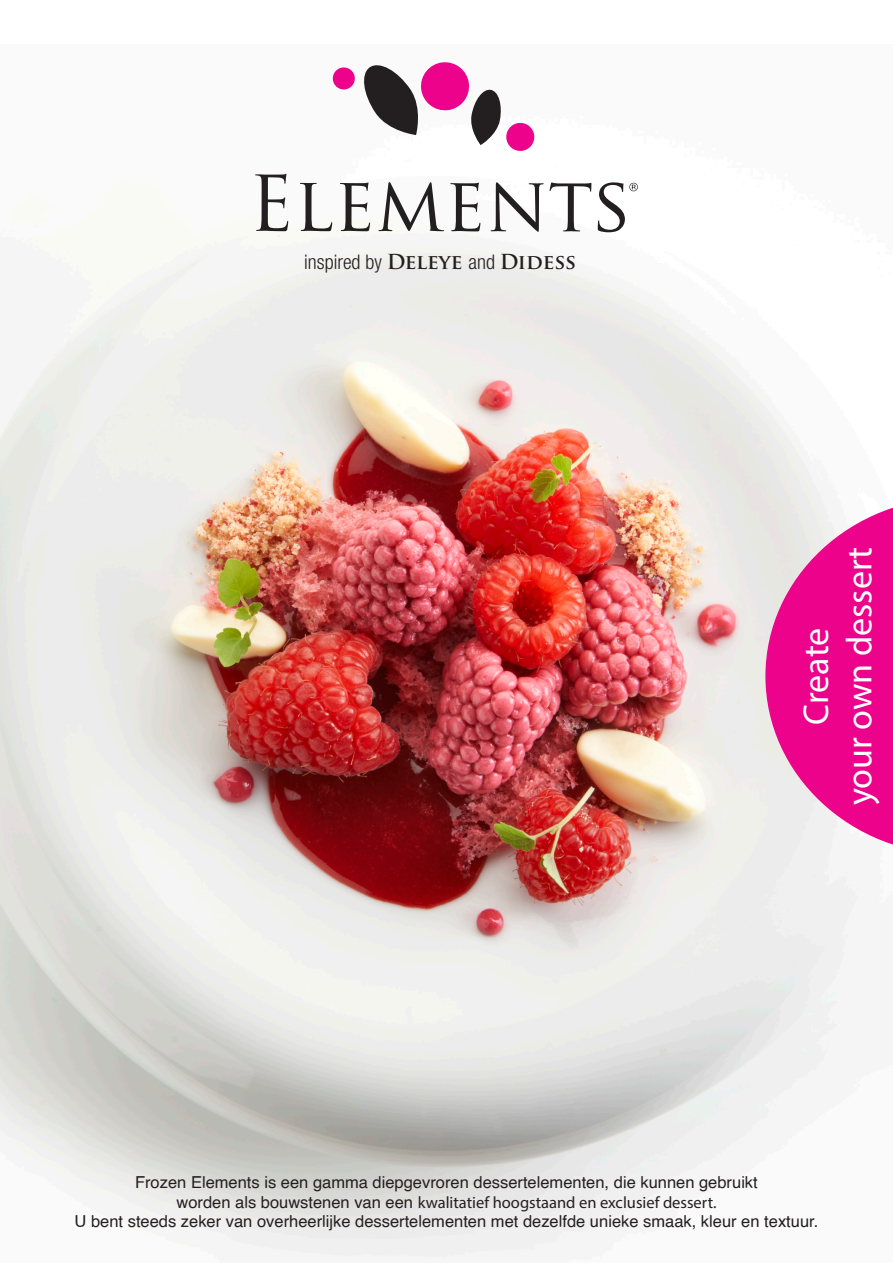
<style>
.page{position:relative;width:893px;height:1263px;background:#fff}
.page>*{position:absolute;margin:0;border:0;box-sizing:border-box;transform-origin:0 0}
.t1{font:36px "Myriad Pro";color:#fff}
.t2{font:300 condensed 20.1px "Helvetica Neue LT Std";color:#231f20}
.t3{font:16.5px "Helvetica";color:#231f20}
.t4{font:16.5px "Myriad Pro";color:#231f20}
.s1{font-family:"Trajan Pro";font-weight:700;font-stretch:normal}
.s2{font-family:"Helvetica"}
</style>
<div class="page">
<img style="left:0;top:173px;width:861px;height:1085px">
<svg style="left:255px;top:174px;width:33px;height:57px"></svg>
<svg style="left:300px;top:183px;width:32px;height:48px"></svg>
<svg style="left:340px;top:182px;width:30px;height:49px"></svg>
<svg style="left:378px;top:182px;width:66px;height:49px"></svg>
<svg style="left:450px;top:183px;width:30px;height:48px"></svg>
<svg style="left:491px;top:182px;width:100px;height:50px"></svg>
<svg style="left:332px;top:62px;width:203px;height:89px"></svg>
<svg style="left:598px;top:182px;width:40px;height:50px"></svg>
<svg style="left:765px;top:497px;width:128px;height:358px"></svg>
<p class="t2" style="left:304px;top:250px;width:273px">inspired by <span class="s1">Deleye</span> and <span class="s1">Didess</span></p>
<p class="t1" style="left:794px;top:725px;width:99px;rotate:-90deg">Create</p>
<p class="t1" style="left:837px;top:805px;width:260px;rotate:-90deg">your own dessert</p>
<p class="t3" style="left:135px;top:1169px;width:624px">Frozen Elements is een gamma diepgevroren dessertelementen, die kunnen gebruikt</p>
<p class="t4" style="left:176px;top:1192px;width:542px"><span class="s2">worden als bouwstenen van een</span> kwalitatief hoogstaand en exclusief dessert.</p>
<p class="t3" style="left:75px;top:1209px;width:745px">U bent steeds zeker van overheerlijke dessertelementen met dezelfde unieke smaak, kleur en textuur.</p>
</div>
